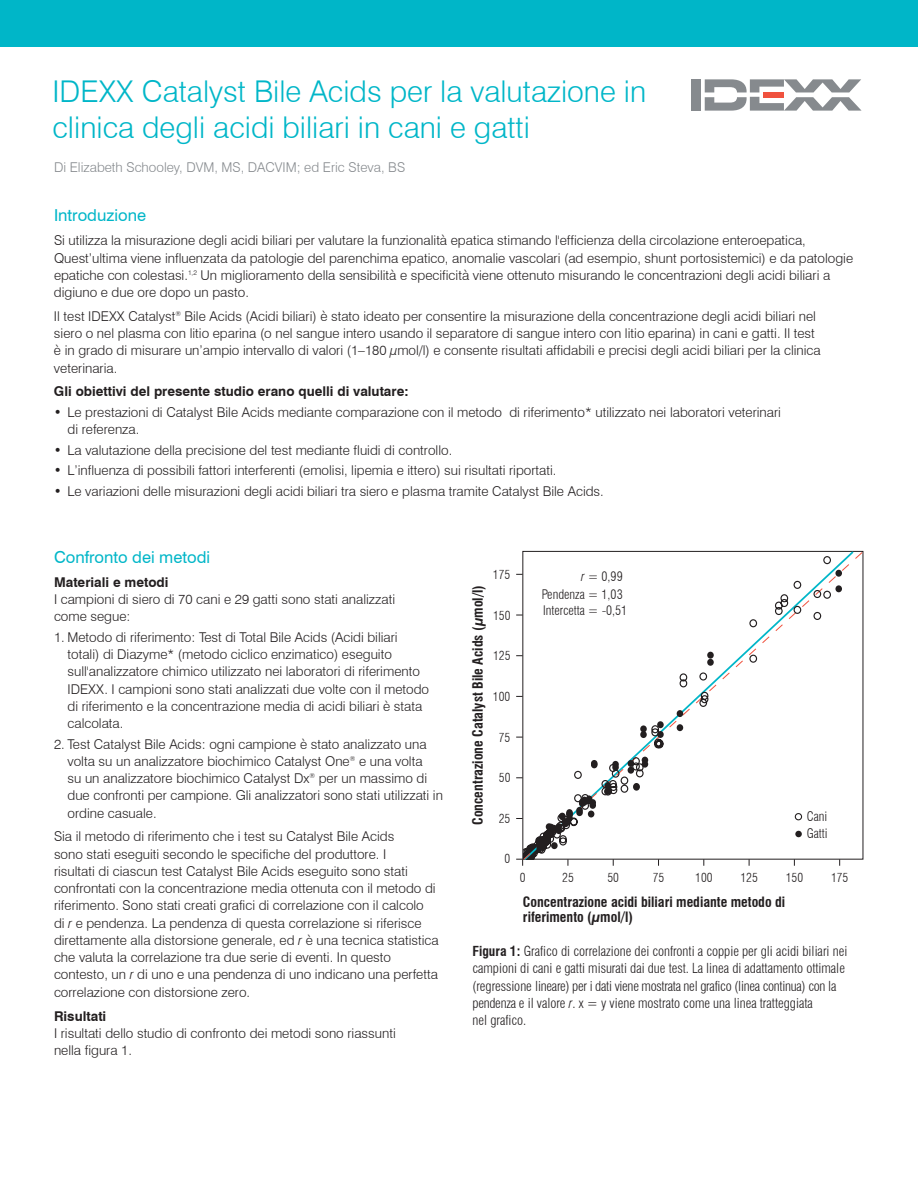
<style>
.page{position:relative;width:918px;height:1188px;background:#fff}
.page>*{position:absolute;margin:0;border:0;box-sizing:border-box;transform-origin:0 0}
.t1{font:300 30px/36px "Swiss 721 BT";color:#00b6c8}
.t2{font:16.5px "Swiss 721 BT";color:#00b6c8}
.t3{font:700 condensed 13.95px/15.6px "Swiss 721 BT";color:#231f20}
.t4{font:300 13.5px/17.2px "Swiss 721 BT";color:#231f20}
.t5{font:300 condensed 13.5px/17.2px "Swiss 721 BT";color:#231f20}
.t6{font:700 13.5px "Swiss 721 BT";color:#231f20}
.t7{font:300 13.5px "Swiss 721 BT";color:#868a8e}
.t8{font:300 condensed 12.9px/17.1px "Swiss 721 BT";color:#231f20}
.t9{font:300 condensed 12.3px "Swiss 721 BT";color:#231f20}
.s1{font-style:italic}
.s2{font-weight:700}
</style>
<div class="page">
<div style="left:0;top:0;width:918px;height:46px;background:#00b6c8"></div>
<div style="left:691px;top:79px;width:10px;height:32px;background:#868a8e"></div>
<svg style="left:705px;top:79px;width:157px;height:32px"></svg>
<svg style="left:523px;top:551px;width:340px;height:308px"></svg>
<svg style="left:516px;top:770px;width:78px;height:96px"></svg>
<div style="left:589px;top:802px;width:7px;height:7px;background:#231f20;border-radius:50%"></div>
<div style="left:589px;top:799px;width:7px;height:7px;background:#231f20;border-radius:50%"></div>
<div style="left:591px;top:761px;width:7px;height:7px;background:#231f20;border-radius:50%"></div>
<div style="left:591px;top:760px;width:7px;height:7px;background:#231f20;border-radius:50%"></div>
<svg style="left:601px;top:757px;width:43px;height:39px"></svg>
<div style="left:640px;top:731px;width:7px;height:7px;background:#231f20;border-radius:50%"></div>
<div style="left:640px;top:725px;width:7px;height:7px;background:#231f20;border-radius:50%"></div>
<div style="left:642px;top:761px;width:6px;height:7px;background:#231f20;border-radius:50%"></div>
<div style="left:642px;top:757px;width:6px;height:7px;background:#231f20;border-radius:50%"></div>
<svg style="left:651px;top:725px;width:13px;height:24px"></svg>
<div style="left:657px;top:731px;width:7px;height:7px;background:#231f20;border-radius:50%"></div>
<div style="left:657px;top:721px;width:7px;height:7px;background:#231f20;border-radius:50%"></div>
<div style="left:677px;top:724px;width:6px;height:7px;background:#231f20;border-radius:50%"></div>
<div style="left:677px;top:710px;width:6px;height:7px;background:#231f20;border-radius:50%"></div>
<svg style="left:679px;top:672px;width:30px;height:36px"></svg>
<div style="left:707px;top:659px;width:7px;height:7px;background:#231f20;border-radius:50%"></div>
<div style="left:707px;top:652px;width:7px;height:7px;background:#231f20;border-radius:50%"></div>
<svg style="left:749px;top:555px;width:83px;height:108px"></svg>
<div style="left:835px;top:585px;width:7px;height:7px;background:#231f20;border-radius:50%"></div>
<div style="left:835px;top:570px;width:7px;height:7px;background:#231f20;border-radius:50%"></div>
<div style="left:795px;top:813px;width:7px;height:7px;border:1px solid #231f20;border-radius:50%"></div>
<div style="left:795px;top:831px;width:7px;height:6px;background:#231f20;border-radius:50%"></div>
<h1 class="t1" style="left:52px;top:73px;width:595px">IDEXX Catalyst Bile Acids per la valutazione in clinica degli acidi biliari in cani e gatti</h1>
<p class="t7" style="left:54px;top:159px;width:353px">Di Elizabeth Schooley, DVM, MS, DACVIM; ed Eric Steva, BS</p>
<p class="t2" style="left:54px;top:205px;width:94px">Introduzione</p>
<p class="t4" style="left:54px;top:232px;width:801px">Si utilizza la misurazione degli acidi biliari per valutare la funzionalità epatica stimando l'efficienza della circolazione enteroepatica, Quest’ultima viene influenzata da patologie del parenchima epatico, anomalie vascolari (ad esempio, shunt portosistemici) e da patologie epatiche con colestasi.<sup>1,2</sup> Un miglioramento della sensibilità e specificità viene ottenuto misurando le concentrazioni degli acidi biliari a digiuno e due ore dopo un pasto.</p>
<p class="t4" style="left:54px;top:307px;width:768px">Il test IDEXX Catalyst<sup>®</sup> Bile Acids (Acidi biliari) è stato ideato per consentire la misurazione della concentrazione degli acidi biliari nel siero o nel plasma con litio eparina (o nel sangue intero usando il separatore di sangue intero con litio eparina) in cani e gatti. Il test è in grado di misurare un’ampio intervallo di valori (1–180 µmol/l) e consente risultati affidabili e precisi degli acidi biliari per la clinica veterinaria.</p>
<p class="t6" style="left:54px;top:383px;width:356px">Gli obiettivi del presente studio erano quelli di valutare:</p>
<p class="t4" style="left:67px;top:403px;width:715px;text-indent:-14px">• Le prestazioni di Catalyst Bile Acids mediante comparazione con il metodo di riferimento* utilizzato nei laboratori veterinari di referenza.</p>
<p class="t4" style="left:54px;top:441px;width:400px">• La valutazione della precisione del test mediante fluidi di controllo.</p>
<p class="t4" style="left:54px;top:462px;width:504px">• L’influenza di possibili fattori interferenti (emolisi, lipemia e ittero) sui risultati riportati.</p>
<p class="t4" style="left:54px;top:482px;width:551px">• Le variazioni delle misurazioni degli acidi biliari tra siero e plasma tramite Catalyst Bile Acids.</p>
<p class="t2" style="left:54px;top:547px;width:158px">Confronto dei metodi</p>
<p class="t6" style="left:54px;top:574px;width:116px">Materiali e metodi</p>
<p class="t4" style="left:54px;top:591px;width:343px">I campioni di siero di 70 cani e 29 gatti sono stati analizzati come segue:</p>
<p class="t4" style="left:68px;top:628px;width:363px;text-indent:-14px">1. Metodo di riferimento: Test di Total Bile Acids (Acidi biliari totali) di Diazyme* (metodo ciclico enzimatico) eseguito sull'analizzatore chimico utilizzato nei laboratori di riferimento IDEXX. I campioni sono stati analizzati due volte con il metodo di riferimento e la concentrazione media di acidi biliari è stata calcolata.</p>
<p class="t4" style="left:67px;top:735px;width:377px;text-indent:-13px">2. Test Catalyst Bile Acids: ogni campione è stato analizzato una volta su un analizzatore biochimico Catalyst One<sup>®</sup> e una volta<br>su un analizzatore biochimico Catalyst Dx<sup>®</sup> per un massimo di due confronti per campione. Gli analizzatori sono stati utilizzati in ordine casuale.</p>
<p class="t4" style="left:54px;top:828px;width:386px">Sia il metodo di riferimento che i test su Catalyst Bile Acids<br>sono stati eseguiti secondo le specifiche del produttore. I<br>risultati di ciascun test Catalyst Bile Acids eseguito sono stati confrontati con la concentrazione media ottenuta con il metodo di riferimento. Sono stati creati grafici di correlazione con il calcolo<br>di <span class="s1">r</span> e pendenza. La pendenza di questa correlazione si riferisce direttamente alla distorsione generale, ed <span class="s1">r</span> è una tecnica statistica che valuta la correlazione tra due serie di eventi. In questo contesto, un <span class="s1">r</span> di uno e una pendenza di uno indicano una perfetta correlazione con distorsione zero.</p>
<p class="t6" style="left:54px;top:1008px;width:54px">Risultati</p>
<p class="t4" style="left:54px;top:1024px;width:343px">I risultati dello studio di confronto dei metodi sono riassunti nella figura 1.</p>
<p class="t9" style="left:493px;top:567px;width:19px">175</p>
<p class="t3" style="left:470px;top:825px;width:241px;rotate:-90deg">Concentrazione Catalyst Bile Acids (µmol/l)</p>
<p class="t9" style="left:493px;top:608px;width:19px">150</p>
<p class="t9" style="left:493px;top:648px;width:19px">125</p>
<p class="t9" style="left:493px;top:689px;width:19px">100</p>
<p class="t9" style="left:499px;top:730px;width:13px">75</p>
<p class="t9" style="left:499px;top:770px;width:13px">50</p>
<p class="t9" style="left:499px;top:811px;width:13px">25</p>
<p class="t9" style="left:505px;top:852px;width:7px">0</p>
<p class="t8" style="left:542px;top:568px;width:87px;text-indent:39px"><span class="s1">r</span> = 0,99<br>Pendenza = 1,03<br>Intercetta = -0,51</p>
<p class="t8" style="left:807px;top:808px;width:23px">Cani<br>Gatti</p>
<p class="t9" style="left:520px;top:871px;width:7px">0</p>
<p class="t9" style="left:562px;top:871px;width:13px">25</p>
<p class="t9" style="left:608px;top:871px;width:13px">50</p>
<p class="t9" style="left:653px;top:871px;width:13px">75</p>
<p class="t9" style="left:695px;top:871px;width:19px">100</p>
<p class="t9" style="left:741px;top:871px;width:19px">125</p>
<p class="t9" style="left:786px;top:871px;width:19px">150</p>
<p class="t9" style="left:831px;top:871px;width:19px">175</p>
<p class="t3" style="left:523px;top:894px;width:264px">Concentrazione acidi biliari mediante metodo di riferimento (µmol/l)</p>
<p class="t5" style="left:472px;top:942px;width:376px"><span class="s2">Figura 1:</span> Grafico di correlazione dei confronti a coppie per gli acidi biliari nei campioni di cani e gatti misurati dai due test. La linea di adattamento ottimale (regressione lineare) per i dati viene mostrata nel grafico (linea continua) con la pendenza e il valore <span class="s1">r</span>. x = y viene mostrato come una linea tratteggiata<br>nel grafico.</p>
</div>
